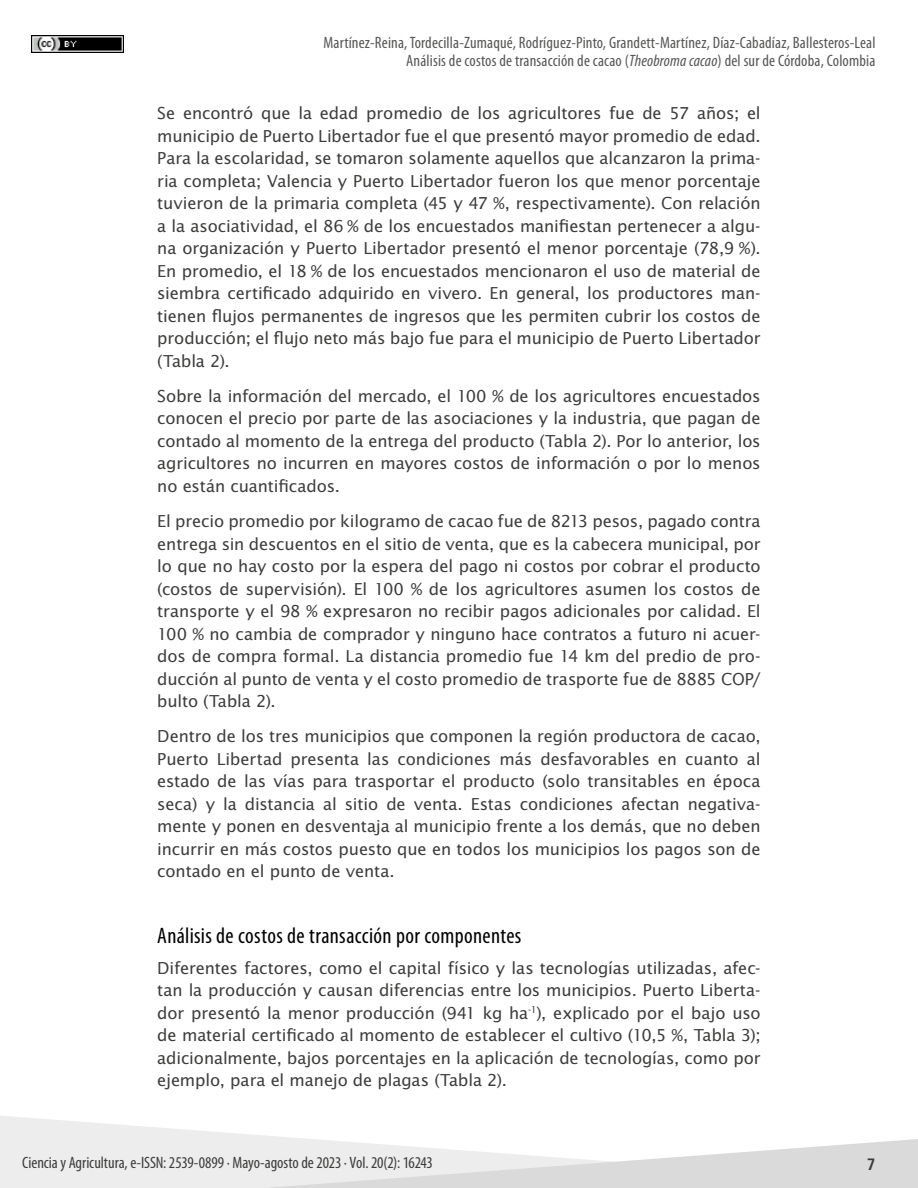
<style>
.page{position:relative;width:918px;height:1188px;background:#fff}
.page>*{position:absolute;margin:0;border:0;box-sizing:border-box;transform-origin:0 0}
.t1{font:condensed 22.5px "Myriad Pro";letter-spacing:.015em;color:#000}
.t2{font:16.5px/22.5px "Lucida Sans Std";letter-spacing:-.01em;color:#3c3c3b;text-align:justify}
.t3{font:condensed 16.5px/18px "Myriad Pro";letter-spacing:.01em;color:#575756;text-align:right}
.t4{font:condensed 16.5px "Myriad Pro";letter-spacing:-.005em;color:#3c3c3b}
.t5{font:700 condensed 16.5px "Frutiger LT Std";color:#3c3c3b}
.s1{font-style:italic}
</style>
<div class="page">
<img style="left:31px;top:36px;width:92px;height:17px">
<svg style="left:0;top:1116px;width:305px;height:72px;fill:#ededed"></svg>
<svg style="left:269px;top:1139px;width:649px;height:49px"></svg>
<p class="t3" style="left:324px;top:33px;width:553px">Martínez-Reina, Tordecilla-Zumaqué, Rodríguez-Pinto, Grandett-Martínez, Díaz-Cabadíaz, Ballesteros-Leal<br>Análisis de costos de transacción de cacao (<span class="s1">Theobroma cacao</span>) del sur de Córdoba, Colombia</p>
<p class="t2" style="left:157px;top:102px;width:605px">Se encontró que la edad promedio de los agricultores fue de 57 años; el municipio de Puerto Libertador fue el que presentó mayor promedio de edad.<br>Para la escolaridad, se tomaron solamente aquellos que alcanzaron la prima&shy;ria completa; Valencia y Puerto Libertador fueron los que menor porcentaje tuvieron de la primaria completa (45 y 47 %, respectivamente). Con relación a la asociatividad, el 86 % de los encuestados manifiestan pertenecer a algu&shy;na organización y Puerto Libertador presentó el menor porcentaje (78,9 %).<br>En promedio, el 18 % de los encuestados mencionaron el uso de material de siembra certificado adquirido en vivero. En general, los productores man&shy;tienen flujos permanentes de ingresos que les permiten cubrir los costos de producción; el flujo neto más bajo fue para el municipio de Puerto Libertador (Tabla 2).</p>
<p class="t2" style="left:157px;top:385px;width:605px">Sobre la información del mercado, el 100 % de los agricultores encuestados conocen el precio por parte de las asociaciones y la industria, que pagan de contado al momento de la entrega del producto (Tabla 2). Por lo anterior, los agricultores no incurren en mayores costos de información o por lo menos no están cuantificados.</p>
<p class="t2" style="left:157px;top:510px;width:605px">El precio promedio por kilogramo de cacao fue de 8213 pesos, pagado contra entrega sin descuentos en el sitio de venta, que es la cabecera municipal, por lo que no hay costo por la espera del pago ni costos por cobrar el producto (costos de supervisión). El 100 % de los agricultores asumen los costos de transporte y el 98 % expresaron no recibir pagos adicionales por calidad. El 100 % no cambia de comprador y ninguno hace contratos a futuro ni acuer&shy;dos de compra formal. La distancia promedio fue 14 km del predio de pro&shy;ducción al punto de venta y el costo promedio de trasporte fue de 8885 COP/ bulto (Tabla 2).</p>
<p class="t2" style="left:157px;top:726px;width:605px">Dentro de los tres municipios que componen la región productora de cacao, Puerto Libertad presenta las condiciones más desfavorables en cuanto al estado de las vías para trasportar el producto (solo transitables en época seca) y la distancia al sitio de venta. Estas condiciones afectan negativa&shy;mente y ponen en desventaja al municipio frente a los demás, que no deben incurrir en más costos puesto que en todos los municipios los pagos son de contado en el punto de venta.</p>
<h1 class="t1" style="left:157px;top:922px;width:366px">Análisis de costos de transacción por componentes</h1>
<p class="t2" style="left:157px;top:957px;width:605px">Diferentes factores, como el capital físico y las tecnologías utilizadas, afec&shy;tan la producción y causan diferencias entre los municipios. Puerto Liberta&shy;dor presentó la menor producción (941 kg ha<sup>-1</sup>), explicado por el bajo uso de material certificado al momento de establecer el cultivo (10,5 %, Tabla 3); adicionalmente, bajos porcentajes en la aplicación de tecnologías, como por ejemplo, para el manejo de plagas (Tabla 2).</p>
<p class="t4" style="left:22px;top:1153px;width:412px">Ciencia y Agricultura, e-ISSN: 2539-0899 ∙ Mayo-agosto de 2023 ∙ Vol. 20(2): 16243</p>
<p class="t5" style="left:867px;top:1154px;width:10px">7</p>
</div>
